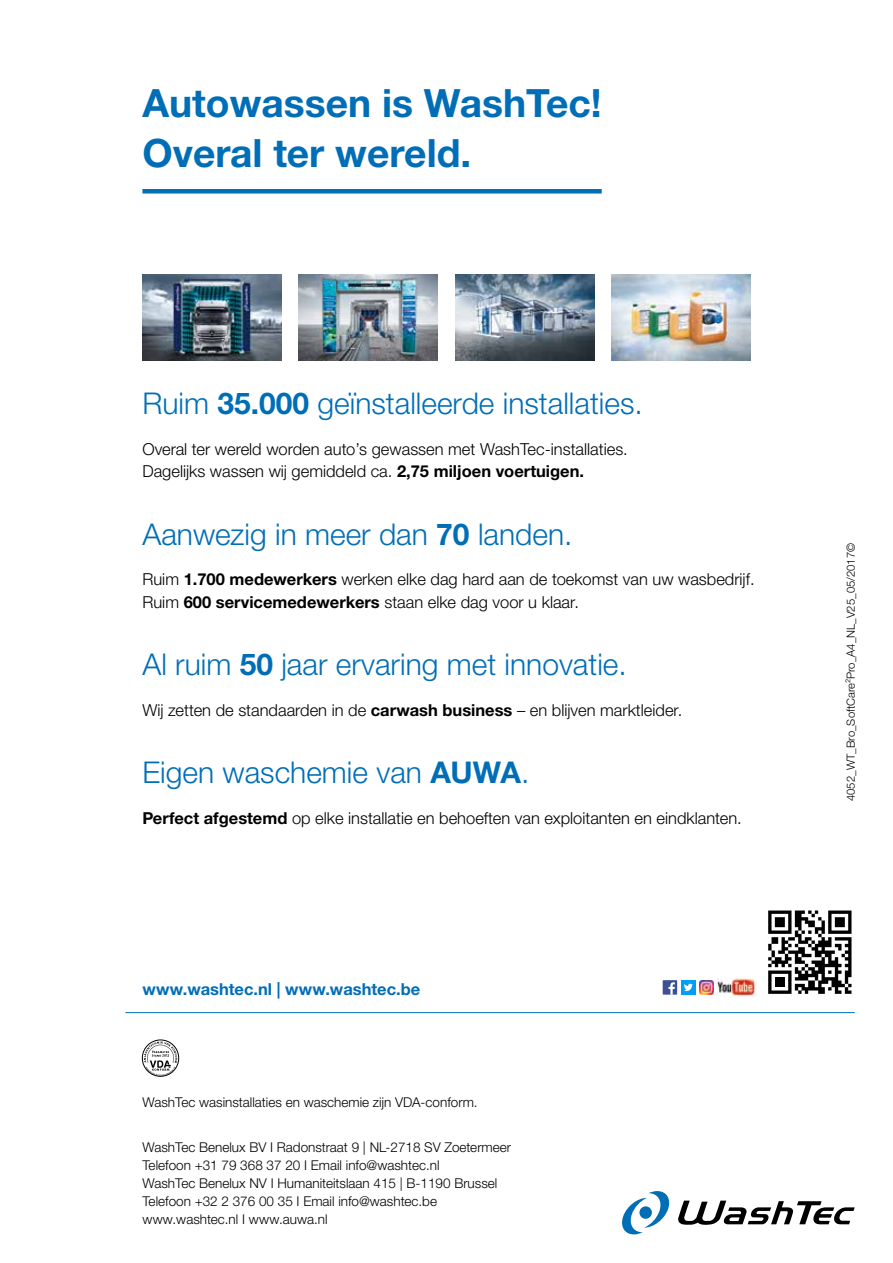
<style>
.page{position:relative;width:893px;height:1263px;background:#fff}
.page>*{position:absolute;margin:0;border:0;box-sizing:border-box;transform-origin:0 0}
.t1{font:700 39px/49.5px "Helvetica Neue LTW1 G";color:#006eb7}
.t2{font:300 30px "Helvetica Neue LTW1 G";color:#006eb7}
.t3{font:300 16.5px/22.5px "Helvetica Neue LTW1 G";color:#000}
.t4{font:700 16.5px "Helvetica Neue LTW1 G";color:#006eb7}
.t5{font:300 13.5px/18px "Helvetica Neue LTW1 G";color:#000}
.t6{font:300 11.25px "Helvetica Neue LTW1 G";color:#000}
.s1{font-weight:700}
</style>
<div class="page">
<img style="left:142px;top:275px;width:140px;height:85px">
<img style="left:299px;top:275px;width:139px;height:85px">
<img style="left:611px;top:275px;width:139px;height:85px">
<img style="left:455px;top:275px;width:139px;height:85px">
<div style="left:142px;top:189px;width:460px;height:5px;background:#006eb7"></div>
<svg style="left:622px;top:1191px;width:233px;height:43px"></svg>
<div style="left:142px;top:1040px;width:37px;height:36px;border:1px solid #000;border-radius:50%"></div>
<svg style="left:144px;top:1041px;width:33px;height:35px"></svg>
<hr style="left:125px;top:1012px;width:730px;height:1px;background:#006eb7">
<svg style="left:768px;top:910px;width:83px;height:84px"></svg>
<img style="left:717px;top:978px;width:40px;height:18px">
<div style="left:663px;top:980px;width:14px;height:15px;background:#3c5194"></div>
<svg style="left:668px;top:982px;width:7px;height:13px"></svg>
<img style="left:699px;top:980px;width:15px;height:15px">
<div style="left:681px;top:980px;width:14px;height:15px;background:#009ff5"></div>
<svg style="left:684px;top:984px;width:9px;height:7px"></svg>
<h1 class="t1" style="left:142px;top:78px;width:461px">Autowassen is WashTec!<br>Overal ter wereld.</h1>
<h2 class="t2" style="left:142px;top:385px;width:502px">Ruim <span class="s1">35.000</span> geïnstalleerde installaties.</h2>
<p class="t3" style="left:142px;top:437px;width:487px">Overal ter wereld worden auto’s gewassen met WashTec-installaties.<br>Dagelijks wassen wij gemiddeld ca. <span class="s1">2,75 miljoen voertuigen.</span></p>
<h2 class="t2" style="left:142px;top:515px;width:431px">Aanwezig in meer dan <span class="s1">70</span> landen.</h2>
<p class="t3" style="left:142px;top:568px;width:614px">Ruim <span class="s1">1.700 medewerkers</span> werken elke dag hard aan de toekomst van uw wasbedrijf.<br>Ruim <span class="s1">600 servicemedewerkers</span> staan elke dag voor u klaar.</p>
<h2 class="t2" style="left:142px;top:646px;width:486px">Al ruim <span class="s1">50</span> jaar ervaring met innovatie.</h2>
<p class="t3" style="left:142px;top:698px;width:542px">Wij zetten de standaarden in de <span class="s1">carwash business</span> – en blijven marktleider.</p>
<h2 class="t2" style="left:142px;top:754px;width:388px">Eigen waschemie van <span class="s1">AUWA</span>.</h2>
<p class="t3" style="left:142px;top:806px;width:601px"><span class="s1">Perfect afgestemd</span> op elke installatie en behoeften van exploitanten en eindklanten.</p>
<p class="t4" style="left:142px;top:978px;width:279px">www.washtec.nl | www.washtec.be</p>
<p class="t5" style="left:142px;top:1093px;width:337px">WashTec wasinstallaties en waschemie zijn VDA-conform.</p>
<p class="t5" style="left:142px;top:1138px;width:370px">WashTec Benelux BV I Radonstraat 9 | NL-2718 SV Zoetermeer Telefoon +31 79 368 37 20 I Email info@washtec.nl<br>WashTec Benelux NV I Humaniteitslaan 415 | B-1190 Brussel Telefoon +32 2 376 00 35 I Email info@washtec.be www.washtec.nl I www.auwa.nl</p>
<p class="t6" style="left:844px;top:801px;width:259px;rotate:-90deg">4052_WT_Bro_SoftCare²Pro_A4_NL_V25_05/2017©</p>
</div>
